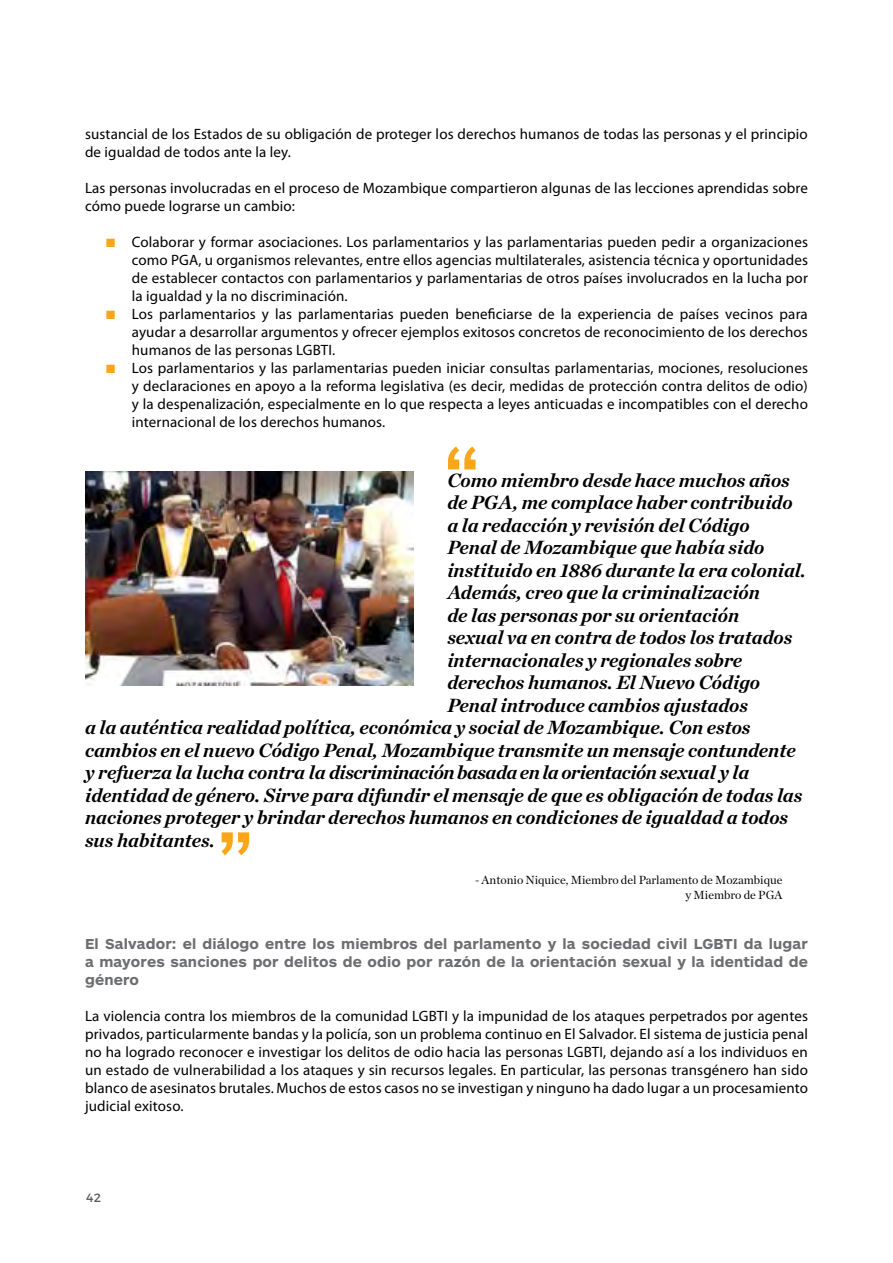
<style>
.page{position:relative;width:893px;height:1263px;background:#fff}
.page>*{position:absolute;margin:0;border:0;box-sizing:border-box;transform-origin:0 0}
.t1{font:italic 700 19.5px "Chronicle Deck";color:#000}
.t2{font:italic 700 19.5px "Chronicle Deck";letter-spacing:-.025em;color:#000}
.t3{font:15px/18px "Myriad Pro";letter-spacing:.01em;color:#000;text-align:justify}
.t4{font:700 15px/18px "ARS Maquette Pro";letter-spacing:.01em;color:#6d6e71;text-align:justify}
.t5{font:12px/15px "Chronicle Deck";color:#000;text-align:right}
.t6{font:12px "Montserrat";color:#58595b}
.s1{color:#faa61a}
</style>
<div class="page">
<svg style="left:221px;top:832px;width:28px;height:23px"></svg>
<svg style="left:448px;top:446px;width:28px;height:23px"></svg>
<img style="left:85px;top:471px;width:328px;height:215px">
<p class="t3" style="left:85px;top:125px;width:724px">sustancial de los Estados de su obligación de proteger los derechos humanos de todas las personas y el principio de igualdad de todos ante la ley.</p>
<p class="t3" style="left:85px;top:179px;width:724px">Las personas involucradas en el proceso de Mozambique compartieron algunas de las lecciones aprendidas sobre cómo puede lograrse un cambio:</p>
<p class="t3" style="left:132px;top:233px;width:678px;text-indent:-26px"><span class="s1">■</span> Colaborar y formar asociaciones. Los parlamentarios y las parlamentarias pueden pedir a organizaciones como PGA, u organismos relevantes, entre ellos agencias multilaterales, asistencia técnica y oportunidades de establecer contactos con parlamentarios y parlamentarias de otros países involucrados en la lucha por la igualdad y la no discriminación.</p>
<p class="t3" style="left:132px;top:305px;width:678px;text-indent:-26px"><span class="s1">■</span> Los parlamentarios y las parlamentarias pueden beneficiarse de la experiencia de países vecinos para ayudar a desarrollar argumentos y ofrecer ejemplos exitosos concretos de reconocimiento de los derechos humanos de las personas LGBTI.</p>
<p class="t3" style="left:132px;top:359px;width:678px;text-indent:-26px"><span class="s1">■</span> Los parlamentarios y las parlamentarias pueden iniciar consultas parlamentarias, mociones, resoluciones y declaraciones en apoyo a la reforma legislativa (es decir, medidas de protección contra delitos de odio) y la despenalización, especialmente en lo que respecta a leyes anticuadas e incompatibles con el derecho internacional de los derechos humanos.</p>
<h1 class="t1" style="left:447px;top:464px;width:344px">Como miembro desde hace muchos años</h1>
<h1 class="t1" style="left:447px;top:486px;width:347px">de PGA, me complace haber contribuido</h1>
<h1 class="t1" style="left:447px;top:509px;width:304px">a la redacción y revisión del Código</h1>
<h1 class="t1" style="left:447px;top:531px;width:319px">Penal de Mozambique que había sido</h1>
<h1 class="t1" style="left:447px;top:554px;width:360px">instituido en 1886 durante la era colonial.</h1>
<h1 class="t1" style="left:447px;top:576px;width:314px">Además, creo que la criminalización</h1>
<h1 class="t1" style="left:447px;top:599px;width:293px">de las personas por su orientación</h1>
<h1 class="t1" style="left:447px;top:621px;width:346px">sexual va en contra de todos los tratados</h1>
<h1 class="t1" style="left:447px;top:644px;width:296px">internacionales y regionales sobre</h1>
<h1 class="t1" style="left:447px;top:666px;width:314px">derechos humanos. El Nuevo Código</h1>
<h1 class="t1" style="left:447px;top:689px;width:302px">Penal introduce cambios ajustados</h1>
<h1 class="t1" style="left:85px;top:711px;width:667px">a la auténtica realidad política, económica y social de Mozambique. Con estos</h1>
<h1 class="t1" style="left:85px;top:734px;width:712px">cambios en el nuevo Código Penal, Mozambique transmite un mensaje contundente</h1>
<h1 class="t2" style="left:85px;top:756px;width:666px">y refuerza la lucha contra la discriminación basada en la orientación sexual y la</h1>
<h1 class="t1" style="left:85px;top:779px;width:719px">identidad de género. Sirve para difundir el mensaje de que es obligación de todas las</h1>
<h1 class="t1" style="left:85px;top:801px;width:705px">naciones proteger y brindar derechos humanos en condiciones de igualdad a todos</h1>
<h1 class="t1" style="left:85px;top:824px;width:131px">sus habitantes.</h1>
<p class="t5" style="left:475px;top:872px;width:309px">- Antonio Niquice, Miembro del Parlamento de Mozambique y Miembro de PGA</p>
<p class="t4" style="left:85px;top:934px;width:724px">El Salvador: el diálogo entre los miembros del parlamento y la sociedad civil LGBTI da lugar a mayores sanciones por delitos de odio por razón de la orientación sexual y la identidad de género</p>
<p class="t3" style="left:85px;top:1007px;width:724px">La violencia contra los miembros de la comunidad LGBTI y la impunidad de los ataques perpetrados por agentes privados, particularmente bandas y la policía, son un problema continuo en El Salvador. El sistema de justicia penal no ha logrado reconocer e investigar los delitos de odio hacia las personas LGBTI, dejando así a los individuos en un estado de vulnerabilidad a los ataques y sin recursos legales. En particular, las personas transgénero han sido blanco de asesinatos brutales. Muchos de estos casos no se investigan y ninguno ha dado lugar a un procesamiento judicial exitoso.</p>
<p class="t6" style="left:86px;top:1188px;width:16px">42</p>
</div>
